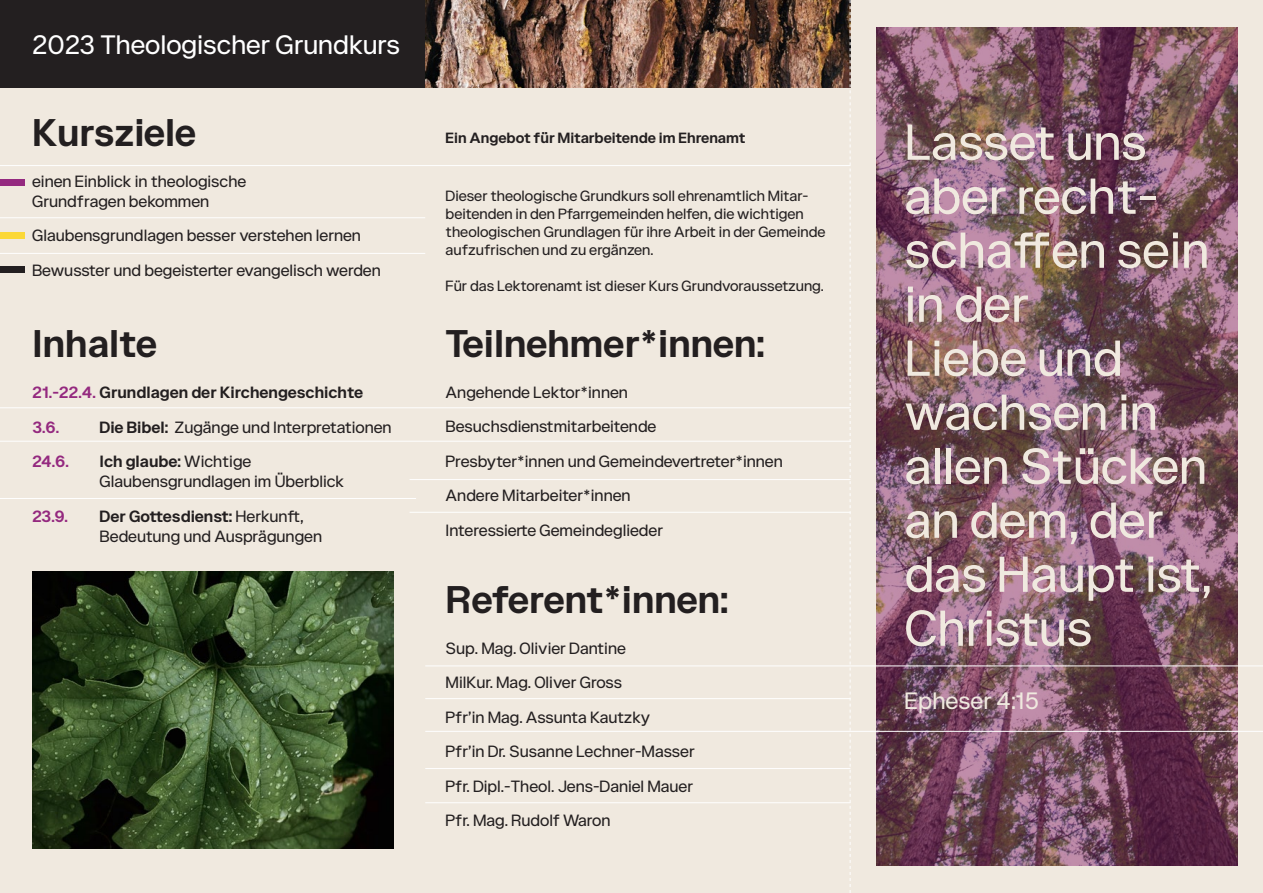
<style>
.page{position:relative;width:1263px;height:893px;background:#f0e9df}
.page>*{position:absolute;margin:0;border:0;box-sizing:border-box;transform-origin:0 0}
.t1{font:51px/54px "Catalogue";color:#f0e9df}
.t2{font:600 39px "Catalogue";color:#231f20}
.t3{font:27px "Catalogue";color:#fff}
.t4{font:24px "Catalogue";color:#f0e9df}
.t5{font:16.5px "Catalogue";color:#231f20}
.t6{font:600 16.5px "Catalogue";color:#231f20}
.t7{font:600 16.5px "Catalogue";color:#94297f}
.t8{font:15px/18px "Catalogue";color:#231f20}
.t9{font:600 15px "Catalogue";color:#231f20}
.s1{color:#94297f}
.s2{font-weight:600}
.s3{font-weight:400}
</style>
<div class="page">
<img style="left:876px;top:27px;width:361px;height:838px">
<img style="left:32px;top:572px;width:361px;height:276px">
<div style="left:0;top:179px;width:25px;height:6px;background:#94297f"></div>
<div style="left:0;top:232px;width:25px;height:7px;background:#fbd837"></div>
<div style="left:0;top:266px;width:25px;height:7px;background:#231f20"></div>
<hr style="left:0;top:441px;width:850px;height:1px;background:#fff">
<hr style="left:0;top:407px;width:850px;height:1px;background:#fff">
<hr style="left:0;top:217px;width:425px;height:1px;background:#fff">
<hr style="left:0;top:165px;width:850px;height:1px;background:#fff">
<hr style="left:0;top:253px;width:425px;height:1px;background:#fff">
<hr style="left:0;top:498px;width:416px;height:1px;background:#fff">
<hr style="left:410px;top:479px;width:440px;height:1px;background:#fff">
<hr style="left:425px;top:665px;width:838px;height:1px;background:#fff">
<hr style="left:425px;top:731px;width:838px;height:1px;background:#fff">
<hr style="left:425px;top:802px;width:425px;height:1px;background:#fff">
<hr style="left:410px;top:512px;width:440px;height:1px;background:#fff">
<hr style="left:425px;top:698px;width:425px;height:1px;background:#fff">
<hr style="left:425px;top:768px;width:425px;height:1px;background:#fff">
<div style="left:0;top:0;width:425px;height:87px;background:#231f20"></div>
<img style="left:425px;top:0;width:425px;height:87px">
<svg style="left:850px;top:0;width:1px;height:893px"></svg>
<p class="t3" style="left:32px;top:29px;width:370px">2023 Theologischer Grundkurs</p>
<p class="t2" style="left:32px;top:109px;width:166px">Kursziele</p>
<p class="t5" style="left:32px;top:172px;width:216px">einen Einblick in theologische</p>
<p class="t5" style="left:32px;top:192px;width:179px">Grundfragen bekommen</p>
<p class="t5" style="left:32px;top:226px;width:331px">Glaubensgrundlagen besser verstehen lernen</p>
<p class="t5" style="left:32px;top:261px;width:350px">Bewusster und begeisterter evangelisch werden</p>
<p class="t2" style="left:32px;top:321px;width:127px">Inhalte</p>
<p class="t6" style="left:32px;top:383px;width:333px"><span class="s1">21.-22.4.</span> Grundlagen der Kirchengeschichte</p>
<p class="t7" style="left:32px;top:418px;width:29px">3.6.</p>
<p class="t5" style="left:100px;top:418px;width:294px"><span class="s2">Die Bibel:</span> Zugänge und Interpretationen</p>
<p class="t7" style="left:32px;top:452px;width:38px">24.6.</p>
<p class="t6" style="left:100px;top:452px;width:153px">Ich glaube: <span class="s3">Wichtige</span></p>
<p class="t5" style="left:100px;top:472px;width:246px">Glaubensgrundlagen im Überblick</p>
<p class="t7" style="left:32px;top:506px;width:37px">23.9.</p>
<p class="t6" style="left:100px;top:506px;width:206px">Der Gottesdienst: <span class="s3">Herkunft,</span></p>
<p class="t5" style="left:100px;top:526px;width:224px">Bedeutung und Ausprägungen</p>
<p class="t9" style="left:446px;top:129px;width:301px">Ein Angebot für Mitarbeitende im Ehrenamt</p>
<p class="t8" style="left:446px;top:187px;width:381px">Dieser theologische Grundkurs soll ehrenamtlich Mitar&shy;beitenden in den Pfarrgemeinden helfen, die wichtigen theologischen Grundlagen für ihre Arbeit in der Gemeinde aufzufrischen und zu ergänzen.</p>
<p class="t8" style="left:446px;top:277px;width:380px">Für das Lektorenamt ist dieser Kurs Grundvoraussetzung.</p>
<p class="t2" style="left:446px;top:320px;width:321px">Teilnehmer*innen:</p>
<p class="t5" style="left:446px;top:383px;width:184px">Angehende Lektor*innen</p>
<p class="t5" style="left:446px;top:417px;width:212px">Besuchsdienstmitarbeitende</p>
<p class="t5" style="left:446px;top:452px;width:339px">Presbyter*innen und Gemeindevertreter*innen</p>
<p class="t5" style="left:446px;top:486px;width:187px">Andere Mitarbeiter*innen</p>
<p class="t5" style="left:446px;top:521px;width:219px">Interessierte Gemeindeglieder</p>
<p class="t2" style="left:446px;top:576px;width:284px">Referent*innen:</p>
<p class="t5" style="left:446px;top:639px;width:182px">Sup. Mag. Olivier Dantine</p>
<p class="t5" style="left:446px;top:673px;width:178px">MilKur. Mag. Oliver Gross</p>
<p class="t5" style="left:446px;top:708px;width:206px">Pfr’in Mag. Assunta Kautzky</p>
<p class="t5" style="left:446px;top:742px;width:251px">Pfr’in Dr. Susanne Lechner-Masser</p>
<p class="t5" style="left:446px;top:777px;width:249px">Pfr. Dipl.-Theol. Jens-Daniel Mauer</p>
<p class="t5" style="left:446px;top:811px;width:167px">Pfr. Mag. Rudolf Waron</p>
<p class="t1" style="left:904px;top:117px;width:309px">Lasset uns aber recht&shy;schaffen sein in der<br>Liebe und wachsen in allen Stücken an dem, der das Haupt ist,<br>Christus</p>
<p class="t4" style="left:904px;top:687px;width:136px">Epheser 4:15</p>
</div>
